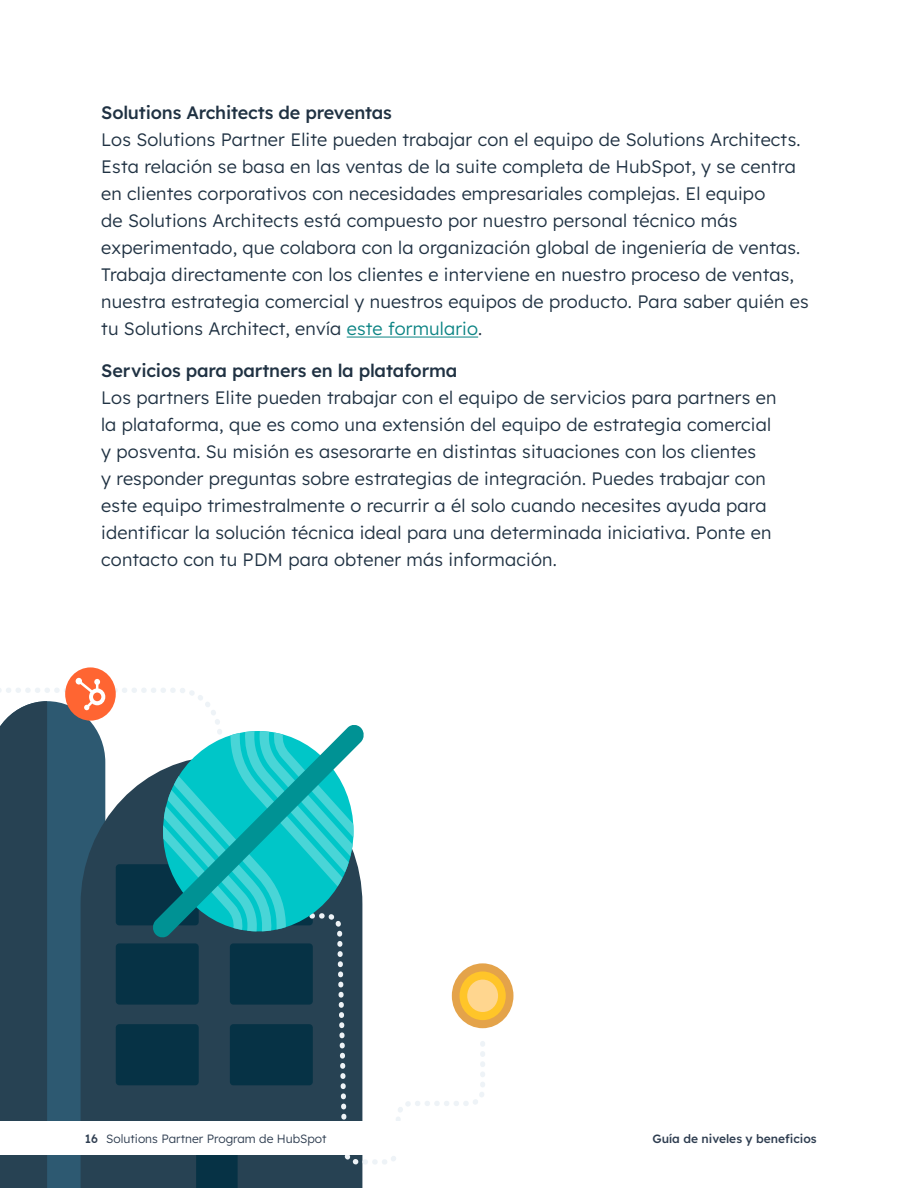
<style>
.page{position:relative;width:918px;height:1188px;background:#fff}
.page>*{position:absolute;margin:0;border:0;box-sizing:border-box;transform-origin:0 0}
.t1{font:300 18px/27px "Lexend Deca";letter-spacing:.01em;color:#203243}
.t2{font:500 18px "Lexend Deca";letter-spacing:-.01em;color:#203243}
.t3{font:300 12px "Lexend Deca";color:#2e3d50}
.t4{font:500 12px "Lexend Deca";color:#2e3d50}
.s1{color:#0c8484}
.s2{font-weight:500}
</style>
<div class="page">
<div style="left:65px;top:667px;width:51px;height:54px;background:#ff6532;border-radius:50%"></div>
<div style="left:452px;top:963px;width:61px;height:65px;background:#e4a34a;border-radius:50%"></div>
<div style="left:460px;top:971px;width:46px;height:49px;background:#ffc529;border-radius:50%"></div>
<div style="left:467px;top:980px;width:31px;height:32px;background:#ffd68f;border-radius:50%"></div>
<svg style="left:353px;top:938px;width:132px;height:227px"></svg>
<svg style="left:0;top:678px;width:353px;height:510px;background:#415c6c"></svg>
<svg style="left:152px;top:724px;width:212px;height:214px;background:#39b5b9"></svg>
<div style="left:0;top:1124px;width:381px;height:31px;background:#fff"></div>
<hr style="left:347px;top:337px;width:131px;height:1px;background:#0c8484">
<div style="left:0;top:1121px;width:918px;height:32px;background:#fff"></div>
<p class="t2" style="left:101px;top:100px;width:292px">Solutions Architects de preventas</p>
<p class="t1" style="left:101px;top:125px;width:709px">Los Solutions Partner Elite pueden trabajar con el equipo de Solutions Architects.<br>Esta relación se basa en las ventas de la suite completa de HubSpot, y se centra en clientes corporativos con necesidades empresariales complejas. El equipo<br>de Solutions Architects está compuesto por nuestro personal técnico más experimentado, que colabora con la organización global de ingeniería de ventas.<br>Trabaja directamente con los clientes e interviene en nuestro proceso de ventas, nuestra estrategia comercial y nuestros equipos de producto. Para saber quién es tu Solutions Architect, envía <span class="s1">este formulario</span>.</p>
<p class="t2" style="left:101px;top:358px;width:358px">Servicios para partners en la plataforma</p>
<p class="t1" style="left:101px;top:383px;width:677px">Los partners Elite pueden trabajar con el equipo de servicios para partners en la plataforma, que es como una extensión del equipo de estrategia comercial y posventa. Su misión es asesorarte en distintas situaciones con los clientes<br>y responder preguntas sobre estrategias de integración. Puedes trabajar con este equipo trimestralmente o recurrir a él solo cuando necesites ayuda para identificar la solución técnica ideal para una determinada iniciativa. Ponte en contacto con tu PDM para obtener más información.</p>
<p class="t3" style="left:85px;top:1130px;width:243px"><span class="s2">16</span> Solutions Partner Program de HubSpot</p>
<p class="t4" style="left:652px;top:1130px;width:166px">Guía de niveles y beneficios</p>
</div>
